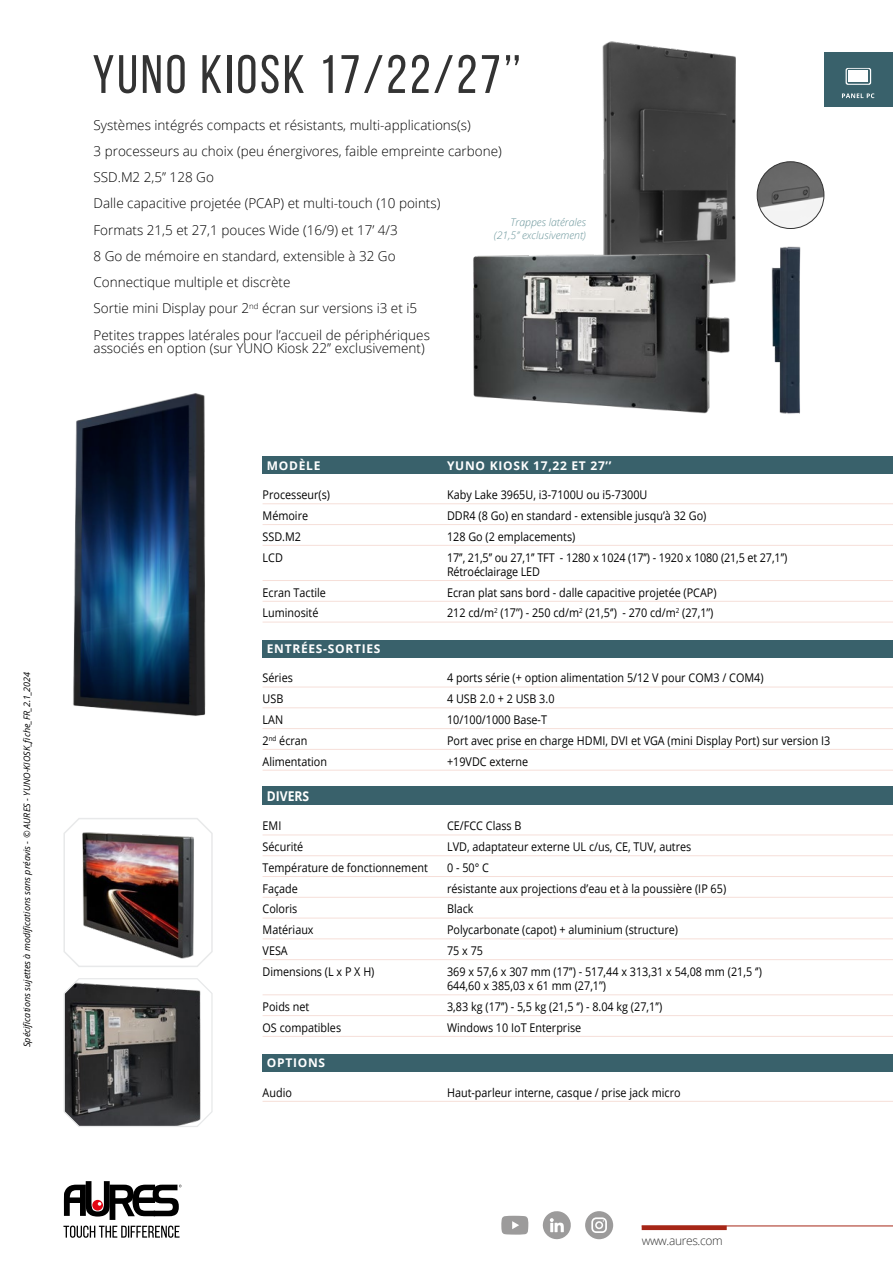
<style>
.page{position:relative;width:893px;height:1263px;background:#fff}
.page>*{position:absolute;margin:0;border:0;box-sizing:border-box;transform-origin:0 0}
.t1{font:54px "Bebas Neue";letter-spacing:.05em;color:#333}
.t2{font:300 13.5px/26.2px "Open Sans";color:#000}
.t3{font:700 13.5px "Open Sans";color:#fff;scale:.9 1}
.t4{font:12px/14.4px "Open Sans";color:#000;scale:.9 1}
.t5{font:700 12px "Open Sans";letter-spacing:.06em;color:#fff}
.t6{font:300 12px "Open Sans";letter-spacing:-.03em;color:#333}
.t7{font:italic 300 10.5px/12.6px "Open Sans";color:#6b969b;text-align:right}
.t8{font:italic 9px "Open Sans";color:#000}
</style>
<div class="page">
<div style="left:824px;top:52px;width:69px;height:55px;background:#39616b"></div>
<svg style="left:846px;top:68px;width:25px;height:17px"></svg>
<div style="left:848px;top:71px;width:20px;height:11px;background:#fff"></div>
<svg style="left:842px;top:93px;width:32px;height:5px"></svg>
<div style="left:642px;top:1225px;width:85px;height:5px;background:#a62617"></div>
<hr style="left:642px;top:1225px;width:251px;height:1px;background:#a62617">
<svg style="left:63px;top:1181px;width:119px;height:57px"></svg>
<div style="left:263px;top:456px;width:630px;height:18px;background:#39616b"></div>
<hr style="left:263px;top:503px;width:630px;height:1px;background:#f6dfd9">
<hr style="left:263px;top:524px;width:630px;height:1px;background:#f6dfd9">
<hr style="left:263px;top:545px;width:630px;height:1px;background:#f6dfd9">
<hr style="left:263px;top:580px;width:630px;height:1px;background:#f6dfd9">
<hr style="left:263px;top:601px;width:630px;height:1px;background:#f6dfd9">
<hr style="left:263px;top:622px;width:630px;height:1px;background:#f6dfd9">
<div style="left:263px;top:640px;width:630px;height:17px;background:#39616b"></div>
<hr style="left:263px;top:687px;width:630px;height:1px;background:#f6dfd9">
<hr style="left:263px;top:707px;width:630px;height:1px;background:#f6dfd9">
<hr style="left:263px;top:728px;width:630px;height:1px;background:#f6dfd9">
<hr style="left:263px;top:749px;width:630px;height:1px;background:#f6dfd9">
<hr style="left:263px;top:770px;width:630px;height:1px;background:#f6dfd9">
<div style="left:263px;top:786px;width:630px;height:19px;background:#39616b"></div>
<hr style="left:263px;top:834px;width:630px;height:1px;background:#f6dfd9">
<hr style="left:263px;top:855px;width:630px;height:1px;background:#f6dfd9">
<hr style="left:263px;top:876px;width:630px;height:1px;background:#f6dfd9">
<hr style="left:263px;top:897px;width:630px;height:1px;background:#f6dfd9">
<hr style="left:263px;top:918px;width:630px;height:1px;background:#f6dfd9">
<hr style="left:263px;top:938px;width:630px;height:1px;background:#f6dfd9">
<hr style="left:263px;top:959px;width:630px;height:1px;background:#f6dfd9">
<hr style="left:263px;top:994px;width:630px;height:1px;background:#f6dfd9">
<hr style="left:263px;top:1015px;width:630px;height:1px;background:#f6dfd9">
<hr style="left:263px;top:1036px;width:630px;height:1px;background:#f6dfd9">
<div style="left:263px;top:1054px;width:630px;height:18px;background:#39616b"></div>
<hr style="left:263px;top:1101px;width:630px;height:1px;background:#f6dfd9">
<img style="left:602px;top:41px;width:134px;height:203px">
<img style="left:473px;top:244px;width:263px;height:170px">
<img style="left:771px;top:246px;width:30px;height:168px">
<svg style="left:585px;top:1211px;width:28px;height:28px"></svg>
<svg style="left:543px;top:1211px;width:28px;height:28px"></svg>
<svg style="left:501px;top:1216px;width:27px;height:18px"></svg>
<img style="left:757px;top:162px;width:67px;height:66px;border-radius:33px">
<div style="left:757px;top:162px;width:67px;height:67px;border:1px solid #333;border-radius:50%"></div>
<img style="left:63px;top:818px;width:150px;height:149px">
<svg style="left:63px;top:978px;width:150px;height:149px;background:#646463"></svg>
<img style="left:73px;top:393px;width:133px;height:323px">
<p class="t8" style="left:21px;top:1047px;width:377px;rotate:-90deg">Spécifications sujettes à modifications sans préavis - © AURES - YUNO-KIOSK_fiche_FR_2.1_2024</p>
<h1 class="t1" style="left:92px;top:45px;width:430px">YUNO KIOSK 17/22/27’’</h1>
<p class="t2" style="left:94px;top:111px;width:410px">Systèmes intégrés compacts et résistants, multi-applications(s)<br>3 processeurs au choix (peu énergivores, faible empreinte carbone)<br>SSD.M2 2,5’’ 128 Go<br>Dalle capacitive projetée (PCAP) et multi-touch (10 points)<br>Formats 21,5 et 27,1 pouces Wide (16/9) et 17’ 4/3<br>8 Go de mémoire en standard, extensible à 32 Go<br>Connectique multiple et discrète<br>Sortie mini Display pour 2<sup>nd</sup> écran sur versions i3 et i5<br>Petites trappes latérales pour l’accueil de périphériques</p>
<p class="t2" style="left:94px;top:335px;width:333px">associés en option (sur YUNO Kiosk 22’’ exclusivement)</p>
<p class="t7" style="left:494px;top:216px;width:93px">Trappes latérales (21,5’’ exclusivement)</p>
<p class="t5" style="left:267px;top:457px;width:55px">MODÈLE</p>
<p class="t5" style="left:447px;top:457px;width:166px">YUNO KIOSK 17,22 ET 27’’</p>
<p class="t4" style="left:263px;top:487px;width:77px">Processeur(s)</p>
<p class="t4" style="left:447px;top:487px;width:224px">Kaby Lake 3965U, i3-7100U ou i5-7300U</p>
<p class="t4" style="left:263px;top:508px;width:52px">Mémoire</p>
<p class="t4" style="left:447px;top:508px;width:290px">DDR4 (8 Go) en standard - extensible jusqu’à 32 Go)</p>
<p class="t4" style="left:263px;top:529px;width:44px">SSD.M2</p>
<p class="t4" style="left:447px;top:529px;width:144px">128 Go (2 emplacements)</p>
<p class="t4" style="left:263px;top:550px;width:24px">LCD</p>
<p class="t4" style="left:447px;top:550px;width:379px">17’’, 21,5’’ ou 27,1’’ TFT - 1280 x 1024 (17’’) - 1920 x 1080 (21,5 et 27,1’’)<br>Rétroéclairage LED</p>
<p class="t4" style="left:263px;top:585px;width:72px">Ecran Tactile</p>
<p class="t4" style="left:447px;top:585px;width:301px">Ecran plat sans bord - dalle capacitive projetée (PCAP)</p>
<p class="t4" style="left:263px;top:606px;width:64px">Luminosité</p>
<p class="t4" style="left:447px;top:606px;width:297px">212 cd/m<sup>2</sup> (17’’) - 250 cd/m<sup>2</sup> (21,5‘’) - 270 cd/m<sup>2</sup> (27,1’’)</p>
<p class="t5" style="left:267px;top:640px;width:115px">ENTRÉES-SORTIES</p>
<p class="t4" style="left:263px;top:670px;width:35px">Séries</p>
<p class="t4" style="left:447px;top:670px;width:353px">4 ports série (+ option alimentation 5/12 V pour COM3 / COM4)</p>
<p class="t4" style="left:263px;top:691px;width:25px">USB</p>
<p class="t4" style="left:447px;top:691px;width:121px">4 USB 2.0 + 2 USB 3.0</p>
<p class="t4" style="left:263px;top:712px;width:24px">LAN</p>
<p class="t4" style="left:447px;top:712px;width:113px">10/100/1000 Base-T</p>
<p class="t4" style="left:263px;top:733px;width:51px">2<sup>nd</sup> écran</p>
<p class="t4" style="left:447px;top:733px;width:427px">Port avec prise en charge HDMI, DVI et VGA (mini Display Port) sur version I3</p>
<p class="t4" style="left:263px;top:754px;width:73px">Alimentation</p>
<p class="t4" style="left:447px;top:754px;width:92px">+19VDC externe</p>
<p class="t3" style="left:267px;top:787px;width:49px">DIVERS</p>
<p class="t4" style="left:263px;top:818px;width:22px">EMI</p>
<p class="t4" style="left:447px;top:818px;width:84px">CE/FCC Class B</p>
<p class="t4" style="left:263px;top:839px;width:47px">Sécurité</p>
<p class="t4" style="left:447px;top:839px;width:273px">LVD, adaptateur externe UL c/us, CE, TUV, autres</p>
<p class="t4" style="left:263px;top:860px;width:185px">Température de fonctionnement</p>
<p class="t4" style="left:447px;top:860px;width:48px">0 - 50° C</p>
<p class="t4" style="left:263px;top:881px;width:41px">Façade</p>
<p class="t4" style="left:447px;top:881px;width:312px">résistante aux projections d’eau et à la poussière (IP 65)</p>
<p class="t4" style="left:263px;top:901px;width:40px">Coloris</p>
<p class="t4" style="left:447px;top:901px;width:31px">Black</p>
<p class="t4" style="left:263px;top:922px;width:58px">Matériaux</p>
<p class="t4" style="left:447px;top:922px;width:258px">Polycarbonate (capot) + aluminium (structure)</p>
<p class="t4" style="left:263px;top:943px;width:29px">VESA</p>
<p class="t4" style="left:447px;top:943px;width:41px">75 x 75</p>
<p class="t4" style="left:263px;top:964px;width:126px">Dimensions (L x P X H)</p>
<p class="t4" style="left:447px;top:964px;width:351px">369 x 57,6 x 307 mm (17’’) - 517,44 x 313,31 x 54,08 mm (21,5 ‘’)<br>644,60 x 385,03 x 61 mm (27,1’’)</p>
<p class="t4" style="left:263px;top:999px;width:54px">Poids net</p>
<p class="t4" style="left:447px;top:999px;width:241px">3,83 kg (17’’) - 5,5 kg (21,5 ‘’) - 8.04 kg (27,1’’)</p>
<p class="t4" style="left:263px;top:1020px;width:89px">OS compatibles</p>
<p class="t4" style="left:447px;top:1020px;width:151px">Windows 10 IoT Enterprise</p>
<p class="t5" style="left:267px;top:1054px;width:60px">OPTIONS</p>
<p class="t4" style="left:263px;top:1085px;width:34px">Audio</p>
<p class="t4" style="left:447px;top:1085px;width:261px">Haut-parleur interne, casque / prise jack micro</p>
<p class="t6" style="left:642px;top:1233px;width:83px">www.aures.com</p>
</div>
